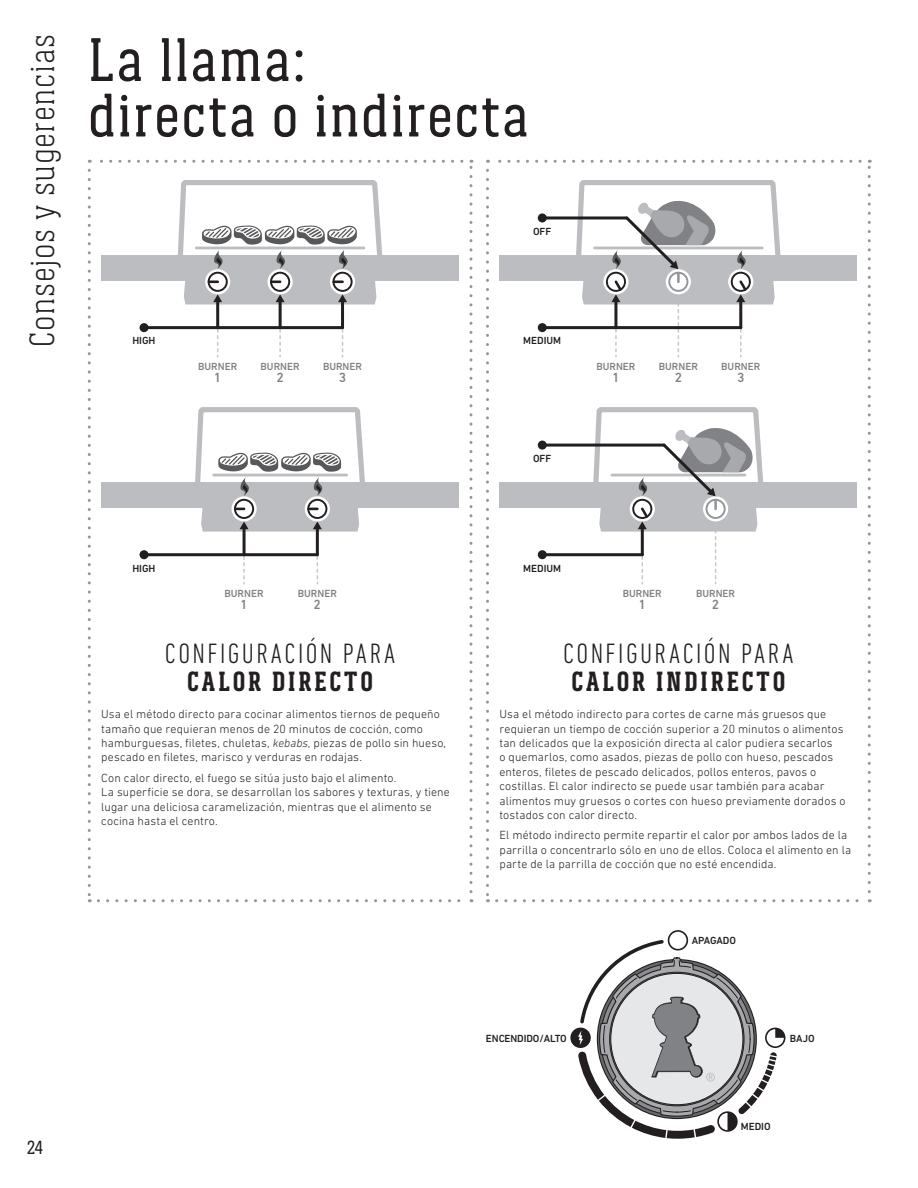
<style>
.page{position:relative;width:918px;height:1188px;background:#fff}
.page>*{position:absolute;margin:0;border:0;box-sizing:border-box;transform-origin:0 0}
.t1{font:63px/55.5px "Weber Serif";letter-spacing:.015em;color:#231f20}
.t2{font:300 36px "Weber Serif";letter-spacing:.02em;color:#231f20}
.t3{font:300 condensed 28.5px "DIN Next LT Pro";letter-spacing:.085em;color:#231f20}
.t4{font:700 28.5px "Weber Serif";letter-spacing:.095em;color:#231f20}
.t5{font:19.5px "Weber Serif";color:#231f20}
.t6{font:500 13.5px "DIN Next LT Pro";color:#808285}
.t7{font:300 12px/14.4px "DIN Next LT Pro";letter-spacing:.01em;color:#231f20}
.t8{font:500 10.5px "DIN Next LT Pro";color:#808285}
.t9{font:500 10.5px "DIN Next LT Pro";color:#231f20}
.s1{font-style:italic}
</style>
<div class="page">
<svg style="left:88px;top:170px;width:3px;height:732px"></svg>
<svg style="left:98px;top:899px;width:374px;height:3px"></svg>
<svg style="left:470px;top:160px;width:2px;height:732px"></svg>
<svg style="left:89px;top:160px;width:373px;height:3px"></svg>
<div style="left:101px;top:255px;width:358px;height:26px;background:#bcbdc0"></div>
<hr style="left:144px;top:326px;width:199px;height:3px;background:#231f20">
<div style="left:140px;top:323px;width:9px;height:9px;background:#231f20;border-radius:50%"></div>
<div style="left:101px;top:482px;width:358px;height:26px;background:#bcbdc0"></div>
<hr style="left:144px;top:553px;width:173px;height:3px;background:#231f20">
<div style="left:140px;top:550px;width:9px;height:9px;background:#231f20;border-radius:50%"></div>
<svg style="left:175px;top:180px;width:208px;height:177px"></svg>
<svg style="left:192px;top:407px;width:173px;height:177px"></svg>
<svg style="left:486px;top:170px;width:3px;height:732px"></svg>
<svg style="left:497px;top:899px;width:373px;height:3px"></svg>
<svg style="left:868px;top:160px;width:3px;height:732px"></svg>
<svg style="left:488px;top:160px;width:372px;height:3px"></svg>
<div style="left:499px;top:255px;width:358px;height:26px;background:#bcbdc0"></div>
<hr style="left:542px;top:326px;width:199px;height:3px;background:#231f20">
<div style="left:538px;top:323px;width:9px;height:9px;background:#231f20;border-radius:50%"></div>
<hr style="left:542px;top:216px;width:85px;height:3px;background:#231f20">
<div style="left:538px;top:213px;width:9px;height:9px;background:#231f20;border-radius:50%"></div>
<svg style="left:573px;top:180px;width:208px;height:177px"></svg>
<div style="left:499px;top:482px;width:358px;height:26px;background:#bcbdc0"></div>
<hr style="left:542px;top:553px;width:100px;height:3px;background:#231f20">
<div style="left:538px;top:550px;width:9px;height:9px;background:#231f20;border-radius:50%"></div>
<hr style="left:542px;top:444px;width:122px;height:3px;background:#231f20">
<div style="left:538px;top:441px;width:9px;height:9px;background:#231f20;border-radius:50%"></div>
<svg style="left:591px;top:407px;width:173px;height:177px"></svg>
<div style="left:570px;top:1028px;width:21px;height:20px;background:#231f20;border-radius:50%"></div>
<svg style="left:578px;top:930px;width:207px;height:209px"></svg>
<h2 class="t2" style="left:22px;top:347px;width:315px;rotate:-90deg">Consejos y sugerencias</h2>
<h1 class="t1" style="left:88px;top:32px;width:443px">La llama:<br>directa o indirecta</h1>
<p class="t9" style="left:132px;top:335px;width:25px">HIGH</p>
<p class="t8" style="left:198px;top:360px;width:41px">BURNER</p>
<p class="t6" style="left:214px;top:369px;width:9px">1</p>
<p class="t8" style="left:261px;top:360px;width:41px">BURNER</p>
<p class="t6" style="left:276px;top:369px;width:9px">2</p>
<p class="t8" style="left:323px;top:360px;width:41px">BURNER</p>
<p class="t6" style="left:339px;top:369px;width:9px">3</p>
<p class="t9" style="left:533px;top:225px;width:20px">OFF</p>
<p class="t9" style="left:523px;top:335px;width:39px">MEDIUM</p>
<p class="t9" style="left:533px;top:452px;width:20px">OFF</p>
<p class="t8" style="left:596px;top:360px;width:41px">BURNER</p>
<p class="t6" style="left:612px;top:369px;width:9px">1</p>
<p class="t8" style="left:659px;top:360px;width:41px">BURNER</p>
<p class="t6" style="left:675px;top:369px;width:9px">2</p>
<p class="t8" style="left:721px;top:360px;width:41px">BURNER</p>
<p class="t6" style="left:737px;top:369px;width:9px">3</p>
<h3 class="t5" style="left:27px;top:1137px;width:18px">24</h3>
<p class="t9" style="left:132px;top:562px;width:25px">HIGH</p>
<p class="t9" style="left:523px;top:562px;width:39px">MEDIUM</p>
<p class="t8" style="left:225px;top:587px;width:41px">BURNER</p>
<p class="t6" style="left:240px;top:597px;width:9px">1</p>
<p class="t8" style="left:298px;top:587px;width:41px">BURNER</p>
<p class="t6" style="left:314px;top:597px;width:9px">2</p>
<p class="t8" style="left:623px;top:587px;width:41px">BURNER</p>
<p class="t6" style="left:639px;top:597px;width:9px">1</p>
<p class="t8" style="left:696px;top:587px;width:41px">BURNER</p>
<p class="t6" style="left:712px;top:597px;width:9px">2</p>
<h3 class="t3" style="left:165px;top:637px;width:232px">CONFIGURACIÓN PARA</h3>
<h3 class="t4" style="left:187px;top:665px;width:187px">CALOR DIRECTO</h3>
<p class="t7" style="left:101px;top:707px;width:346px">Usa el método directo para cocinar alimentos tiernos de pequeño tamaño que requieran menos de 20 minutos de cocción, como hamburguesas, filetes, chuletas, <span class="s1">kebabs</span>, piezas de pollo sin hueso, pescado en filetes, marisco y verduras en rodajas.</p>
<p class="t7" style="left:101px;top:770px;width:350px">Con calor directo, el fuego se sitúa justo bajo el alimento.<br>La superficie se dora, se desarrollan los sabores y texturas, y tiene lugar una deliciosa caramelización, mientras que el alimento se cocina hasta el centro.</p>
<h3 class="t3" style="left:563px;top:637px;width:232px">CONFIGURACIÓN PARA</h3>
<h3 class="t4" style="left:571px;top:665px;width:216px">CALOR INDIRECTO</h3>
<p class="t7" style="left:500px;top:707px;width:347px">Usa el método indirecto para cortes de carne más gruesos que requieran un tiempo de cocción superior a 20 minutos o alimentos tan delicados que la exposición directa al calor pudiera secarlos<br>o quemarlos, como asados, piezas de pollo con hueso, pescados enteros, filetes de pescado delicados, pollos enteros, pavos o costillas. El calor indirecto se puede usar también para acabar alimentos muy gruesos o cortes con hueso previamente dorados o tostados con calor directo.</p>
<p class="t7" style="left:500px;top:828px;width:353px">El método indirecto permite repartir el calor por ambos lados de la parrilla o concentrarlo sólo en uno de ellos. Coloca el alimento en la parte de la parrilla de cocción que no esté encendida.</p>
<p class="t9" style="left:692px;top:934px;width:46px">APAGADO</p>
<p class="t9" style="left:486px;top:1032px;width:82px">ENCENDIDO/ALTO</p>
<p class="t9" style="left:790px;top:1032px;width:26px">BAJO</p>
<p class="t9" style="left:741px;top:1120px;width:31px">MEDIO</p>
</div>
